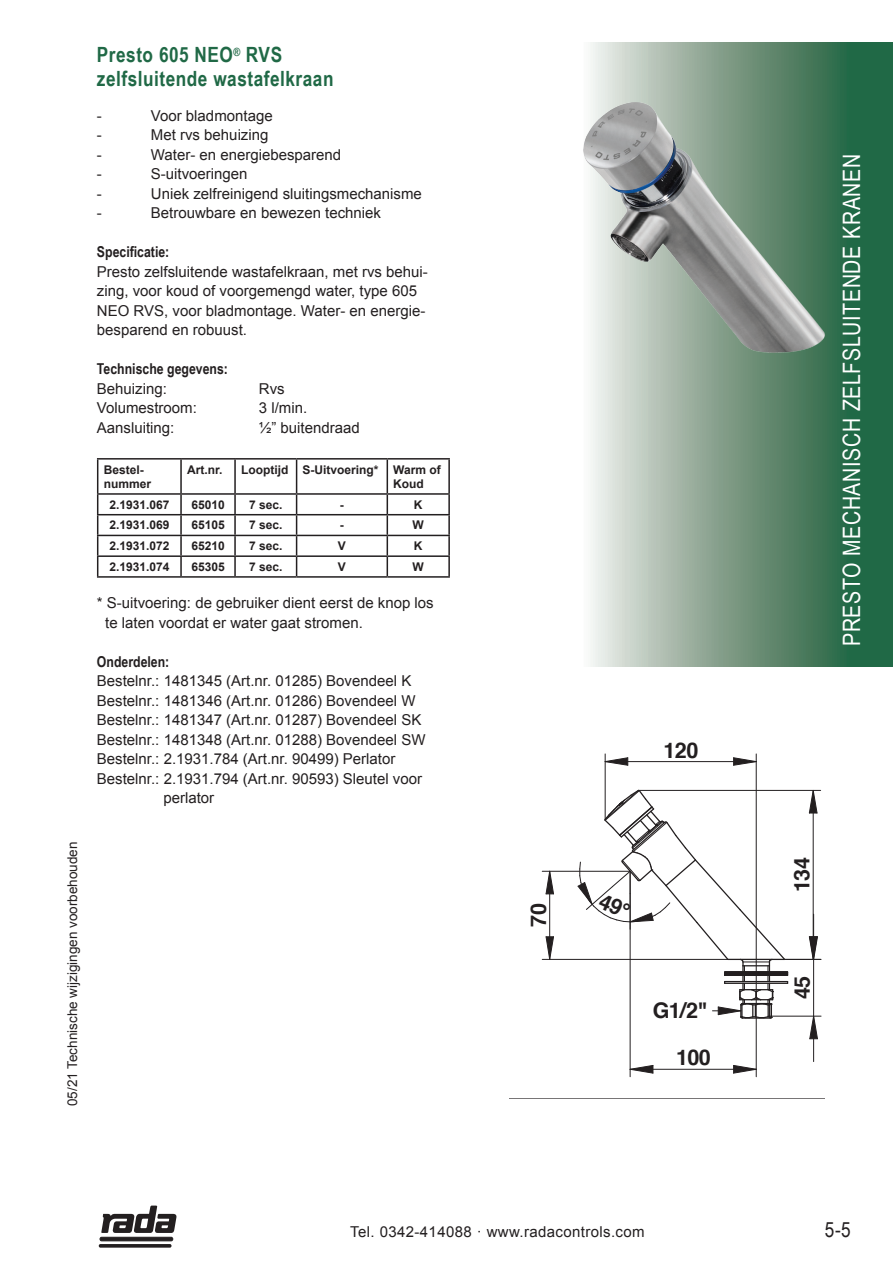
<style>
.page{position:relative;width:893px;height:1263px;background:#fff}
.page>*{position:absolute;margin:0;border:0;box-sizing:border-box;transform-origin:0 0}
.t1{font:24px "Arial Narrow";letter-spacing:.025em;color:#fff}
.t2{font:700 21.6px "Helvetica";letter-spacing:-.025em;color:#231f20}
.t3{font:700 21px/24px "Arial Narrow";letter-spacing:.025em;color:#206946}
.t4{font:21px "Arial Narrow";color:#231f20}
.t5{font:15px/19.5px "Arial";color:#231f20}
.t6{font:700 15px "Arial Narrow";color:#231f20}
.t7{font:15px "Arial";letter-spacing:.025em;color:#231f20}
.t8{font:13.5px "Arial";color:#231f20}
.t9{font:700 12px/14.4px "Arial";color:#231f20}
</style>
<div class="page">
<svg style="left:590px;top:43px;width:303px;height:623px;background:#6d957e"></svg>
<div style="left:100px;top:1237px;width:73px;height:4px;background:#2c2829;border:1px solid #231f20;border-radius:2px"></div>
<hr style="left:99px;top:1244px;width:73px;height:3px;background:#231f20;border-radius:2px">
<svg style="left:101px;top:1205px;width:75px;height:28px"></svg>
<svg style="left:509px;top:753px;width:316px;height:346px"></svg>
<svg style="left:809px;top:791px;width:9px;height:23px"></svg>
<hr style="left:639px;top:790px;width:182px;height:1px;background:#231f20">
<hr style="left:813px;top:790px;width:1px;height:169px;background:#231f20">
<svg style="left:733px;top:757px;width:23px;height:9px"></svg>
<svg style="left:604px;top:757px;width:24px;height:9px"></svg>
<hr style="left:756px;top:754px;width:1px;height:208px;background:#231f20">
<hr style="left:605px;top:754px;width:1px;height:66px;background:#231f20">
<hr style="left:605px;top:761px;width:151px;height:1px;background:#231f20">
<svg style="left:545px;top:936px;width:9px;height:23px"></svg>
<svg style="left:545px;top:870px;width:9px;height:25px"></svg>
<hr style="left:542px;top:959px;width:186px;height:1px;background:#231f20">
<hr style="left:542px;top:871px;width:88px;height:1px;background:#231f20">
<hr style="left:549px;top:871px;width:1px;height:88px;background:#231f20">
<svg style="left:629px;top:1065px;width:25px;height:9px"></svg>
<svg style="left:733px;top:1065px;width:23px;height:9px"></svg>
<hr style="left:630px;top:871px;width:1px;height:206px;background:#231f20">
<hr style="left:756px;top:962px;width:1px;height:115px;background:#231f20">
<hr style="left:630px;top:1069px;width:126px;height:1px;background:#231f20">
<svg style="left:809px;top:936px;width:9px;height:23px"></svg>
<svg style="left:809px;top:1015px;width:9px;height:24px"></svg>
<hr style="left:785px;top:959px;width:36px;height:1px;background:#231f20">
<hr style="left:768px;top:1016px;width:53px;height:1px;background:#231f20">
<hr style="left:813px;top:914px;width:1px;height:147px;background:#231f20">
<hr style="left:97px;top:458px;width:84px;height:2px;background:#231f20">
<hr style="left:97px;top:460px;width:1px;height:33px;background:#231f20">
<hr style="left:181px;top:458px;width:54px;height:2px;background:#231f20">
<hr style="left:180px;top:460px;width:2px;height:33px;background:#231f20">
<hr style="left:235px;top:458px;width:62px;height:2px;background:#231f20">
<hr style="left:234px;top:460px;width:2px;height:33px;background:#231f20">
<hr style="left:297px;top:458px;width:90px;height:2px;background:#231f20">
<hr style="left:296px;top:460px;width:1px;height:33px;background:#231f20">
<hr style="left:387px;top:458px;width:63px;height:2px;background:#231f20">
<hr style="left:387px;top:460px;width:1px;height:33px;background:#231f20">
<hr style="left:448px;top:460px;width:2px;height:33px;background:#231f20">
<hr style="left:97px;top:493px;width:84px;height:2px;background:#231f20">
<hr style="left:181px;top:493px;width:54px;height:2px;background:#231f20">
<svg style="left:180px;top:495px;width:2px;height:19px"></svg>
<hr style="left:235px;top:493px;width:62px;height:2px;background:#231f20">
<svg style="left:234px;top:495px;width:2px;height:19px"></svg>
<hr style="left:297px;top:493px;width:90px;height:2px;background:#231f20">
<hr style="left:387px;top:493px;width:63px;height:2px;background:#231f20">
<svg style="left:448px;top:495px;width:2px;height:19px"></svg>
<hr style="left:97px;top:514px;width:84px;height:1px;background:#231f20">
<hr style="left:181px;top:514px;width:54px;height:1px;background:#231f20">
<hr style="left:180px;top:515px;width:2px;height:20px;background:#231f20">
<hr style="left:235px;top:514px;width:62px;height:1px;background:#231f20">
<hr style="left:234px;top:515px;width:2px;height:20px;background:#231f20">
<hr style="left:297px;top:514px;width:90px;height:1px;background:#231f20">
<hr style="left:387px;top:514px;width:63px;height:1px;background:#231f20">
<hr style="left:448px;top:515px;width:2px;height:20px;background:#231f20">
<hr style="left:97px;top:535px;width:84px;height:1px;background:#231f20">
<hr style="left:181px;top:535px;width:54px;height:1px;background:#231f20">
<hr style="left:235px;top:535px;width:62px;height:1px;background:#231f20">
<hr style="left:297px;top:535px;width:90px;height:1px;background:#231f20">
<hr style="left:387px;top:535px;width:63px;height:1px;background:#231f20">
<hr style="left:97px;top:555px;width:84px;height:2px;background:#231f20">
<svg style="left:97px;top:495px;width:1px;height:81px"></svg>
<hr style="left:181px;top:555px;width:54px;height:2px;background:#231f20">
<svg style="left:180px;top:536px;width:2px;height:40px"></svg>
<hr style="left:235px;top:555px;width:62px;height:2px;background:#231f20">
<svg style="left:234px;top:536px;width:2px;height:40px"></svg>
<hr style="left:297px;top:555px;width:90px;height:2px;background:#231f20">
<svg style="left:296px;top:495px;width:1px;height:81px"></svg>
<hr style="left:387px;top:555px;width:63px;height:2px;background:#231f20">
<svg style="left:387px;top:495px;width:1px;height:81px"></svg>
<svg style="left:448px;top:536px;width:2px;height:40px"></svg>
<hr style="left:97px;top:576px;width:84px;height:2px;background:#231f20">
<hr style="left:181px;top:576px;width:54px;height:2px;background:#231f20">
<hr style="left:235px;top:576px;width:62px;height:2px;background:#231f20">
<hr style="left:297px;top:576px;width:90px;height:2px;background:#231f20">
<hr style="left:387px;top:576px;width:63px;height:2px;background:#231f20">
<img style="left:583px;top:90px;width:252px;height:275px">
<svg style="left:577px;top:789px;width:212px;height:230px"></svg>
<p class="t8" style="left:63px;top:1106px;width:266px;rotate:-90deg">05/21 Technische wijzigingen voorbehouden</p>
<h3 class="t3" style="left:97px;top:42px;width:238px">Presto 605 NEO<sup>®</sup> RVS zelfsluitende wastafelkraan</h3>
<p class="t5" style="left:97px;top:105px;width:6px">-</p>
<p class="t5" style="left:151px;top:105px;width:123px">Voor bladmontage</p>
<p class="t5" style="left:97px;top:125px;width:6px">-</p>
<p class="t5" style="left:151px;top:125px;width:119px">Met rvs behuizing</p>
<p class="t5" style="left:97px;top:144px;width:6px">-</p>
<p class="t5" style="left:151px;top:144px;width:192px">Water- en energiebesparend</p>
<p class="t5" style="left:97px;top:164px;width:6px">-</p>
<p class="t5" style="left:151px;top:164px;width:98px">S-uitvoeringen</p>
<p class="t5" style="left:97px;top:183px;width:6px">-</p>
<p class="t5" style="left:151px;top:183px;width:272px">Uniek zelfreinigend sluitingsmechanisme</p>
<p class="t5" style="left:97px;top:203px;width:6px">-</p>
<p class="t5" style="left:151px;top:203px;width:232px">Betrouwbare en bewezen techniek</p>
<p class="t6" style="left:97px;top:240px;width:74px">Specificatie:</p>
<p class="t5" style="left:97px;top:261px;width:332px">Presto zelfsluitende wastafelkraan, met rvs behui&shy;zing, voor koud of voorgemengd water, type 605<br>NEO RVS, voor bladmontage. Water- en energie&shy;besparend en robuust.</p>
<p class="t6" style="left:97px;top:357px;width:133px">Technische gegevens:</p>
<p class="t5" style="left:97px;top:378px;width:72px">Behuizing:</p>
<p class="t5" style="left:259px;top:378px;width:27px">Rvs</p>
<p class="t5" style="left:97px;top:398px;width:102px">Volumestroom:</p>
<p class="t5" style="left:259px;top:398px;width:50px">3 l/min.</p>
<p class="t5" style="left:97px;top:417px;width:79px">Aansluiting:</p>
<p class="t5" style="left:259px;top:417px;width:102px">½” buitendraad</p>
<p class="t9" style="left:104px;top:462px;width:49px">Bestel&shy;nummer</p>
<p class="t9" style="left:187px;top:462px;width:37px">Art.nr.</p>
<p class="t9" style="left:393px;top:462px;width:49px;text-indent:-152px">Looptijd S-Uitvoering* Warm of<br>Koud</p>
<p class="t9" style="left:109px;top:497px;width:62px">2.1931.067</p>
<p class="t9" style="left:191px;top:497px;width:35px">65010</p>
<p class="t9" style="left:249px;top:497px;width:35px">7 sec.</p>
<p class="t9" style="left:340px;top:497px;width:5px">-</p>
<p class="t9" style="left:414px;top:497px;width:10px">K</p>
<p class="t9" style="left:109px;top:518px;width:62px">2.1931.069</p>
<p class="t9" style="left:191px;top:518px;width:35px">65105</p>
<p class="t9" style="left:249px;top:518px;width:35px">7 sec.</p>
<p class="t9" style="left:340px;top:518px;width:5px">-</p>
<p class="t9" style="left:413px;top:518px;width:13px">W</p>
<p class="t9" style="left:109px;top:539px;width:62px">2.1931.072</p>
<p class="t9" style="left:191px;top:539px;width:35px">65210</p>
<p class="t9" style="left:249px;top:539px;width:35px">7 sec.</p>
<p class="t9" style="left:338px;top:539px;width:10px">V</p>
<p class="t9" style="left:414px;top:539px;width:10px">K</p>
<p class="t9" style="left:109px;top:560px;width:62px">2.1931.074</p>
<p class="t9" style="left:191px;top:560px;width:35px">65305</p>
<p class="t9" style="left:249px;top:560px;width:35px">7 sec.</p>
<p class="t9" style="left:338px;top:560px;width:10px">V</p>
<p class="t9" style="left:413px;top:560px;width:13px">W</p>
<p class="t5" style="left:105px;top:593px;width:330px;text-indent:-8px">* S-uitvoering: de gebruiker dient eerst de knop los te laten voordat er water gaat stromen.</p>
<p class="t6" style="left:97px;top:650px;width:74px">Onderdelen:</p>
<p class="t5" style="left:97px;top:671px;width:316px">Bestelnr.: 1481345 (Art.nr. 01285) Bovendeel K</p>
<p class="t5" style="left:97px;top:690px;width:320px">Bestelnr.: 1481346 (Art.nr. 01286) Bovendeel W</p>
<p class="t5" style="left:97px;top:710px;width:326px">Bestelnr.: 1481347 (Art.nr. 01287) Bovendeel SK</p>
<p class="t5" style="left:97px;top:729px;width:330px">Bestelnr.: 1481348 (Art.nr. 01288) Bovendeel SW</p>
<p class="t5" style="left:97px;top:749px;width:300px">Bestelnr.: 2.1931.784 (Art.nr. 90499) Perlator</p>
<p class="t5" style="left:97px;top:768px;width:327px">Bestelnr.: 2.1931.794 (Art.nr. 90593) Sleutel voor</p>
<p class="t5" style="left:163px;top:788px;width:52px">perlator</p>
<h2 class="t2" style="left:525px;top:927px;width:25px;rotate:-90deg">70</h2>
<h2 class="t2" style="left:664px;top:736px;width:36px">120</h2>
<h2 class="t2" style="left:653px;top:997px;width:56px">G1/2"</h2>
<h2 class="t2" style="left:676px;top:1044px;width:36px">100</h2>
<h1 class="t1" style="left:834px;top:646px;width:494px;rotate:-90deg">PRESTO MECHANISCH ZELFSLUITENDE KRANEN</h1>
<h2 class="t2" style="left:788px;top:892px;width:36px;rotate:-90deg">134</h2>
<h2 class="t2" style="left:788px;top:999px;width:25px;rotate:-90deg">45</h2>
<p class="t7" style="left:350px;top:1222px;width:296px">Tel. 0342-414088 · www.radacontrols.com</p>
<h3 class="t4" style="left:825px;top:1215px;width:27px">5-5</h3>
</div>
